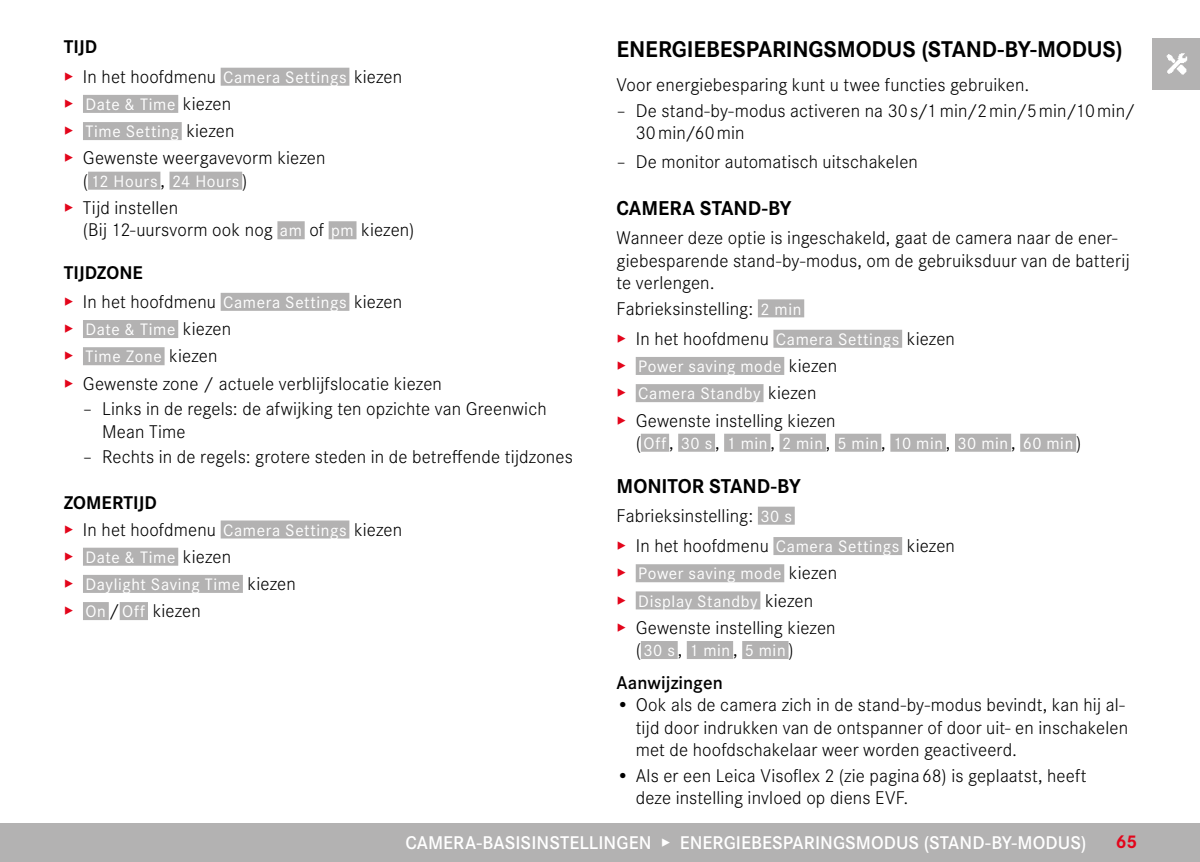
<style>
.page{position:relative;width:1200px;height:862px;background:#fff}
.page>*{position:absolute;margin:0;border:0;box-sizing:border-box;transform-origin:0 0}
.Heading____Heading_01{font:700 23.62px "Corporate S";letter-spacing:-.005em;color:#000}
.Heading____Heading_02{font:700 20.7px "Corporate S";letter-spacing:-.005em;color:#000}
.Text____Body_Text{font:300 19.12px/22.3px "Corporate S";letter-spacing:.005em;color:#000}
.t1{font:600 19.12px "Corporate S";letter-spacing:.005em;color:#fff}
.Text____Einzug_3_mm{font:300 19.12px "Corporate S";letter-spacing:.005em;color:#000}
.Heading____Heading_03_blind{font:700 19.12px "Corporate S";letter-spacing:-.005em;color:#000}
.Heading____Note_Heading{font:600 19.12px "Corporate S";color:#000}
.t2{font:700 19.12px "Corporate S";color:#e3051b}
.Text____Einzug_3_mm-2{font:17.32px "Corporate S";letter-spacing:.035em;color:#fff}
.s1{color:#e3051b}
.s2{font-weight:400;font-size:17.32px;color:#fff}
.s3{font-weight:300;font-size:19.12px;color:#e3051b}
.s4{font-weight:300;font-size:19.12px;color:#000}
</style>
<div class="page">
<div style="left:0;top:823px;width:1199px;height:38px;background:#b3b2b2"></div>
<div style="left:1151px;top:38px;width:48px;height:51px;background:#b3b2b2"></div>
<img style="left:1166px;top:53px;width:22px;height:21px">
<div style="left:221px;top:68px;width:128px;height:18px;background:#b3b2b2"></div>
<div style="left:83px;top:95px;width:95px;height:18px;background:#b3b2b2"></div>
<div style="left:83px;top:122px;width:99px;height:18px;background:#b3b2b2"></div>
<div style="left:88px;top:171px;width:72px;height:18px;background:#b3b2b2"></div>
<div style="left:169px;top:171px;width:73px;height:18px;background:#b3b2b2"></div>
<div style="left:277px;top:221px;width:27px;height:18px;background:#b3b2b2"></div>
<div style="left:328px;top:221px;width:28px;height:18px;background:#b3b2b2"></div>
<div style="left:221px;top:293px;width:128px;height:18px;background:#b3b2b2"></div>
<div style="left:83px;top:320px;width:95px;height:18px;background:#b3b2b2"></div>
<div style="left:83px;top:347px;width:81px;height:18px;background:#b3b2b2"></div>
<div style="left:221px;top:520px;width:128px;height:18px;background:#b3b2b2"></div>
<div style="left:83px;top:547px;width:95px;height:18px;background:#b3b2b2"></div>
<div style="left:83px;top:574px;width:160px;height:18px;background:#b3b2b2"></div>
<div style="left:83px;top:601px;width:26px;height:18px;background:#b3b2b2"></div>
<div style="left:120px;top:601px;width:28px;height:18px;background:#b3b2b2"></div>
<div style="left:757px;top:299px;width:47px;height:18px;background:#b3b2b2"></div>
<div style="left:773px;top:329px;width:128px;height:18px;background:#b3b2b2"></div>
<div style="left:635px;top:357px;width:149px;height:18px;background:#b3b2b2"></div>
<div style="left:635px;top:384px;width:128px;height:18px;background:#b3b2b2"></div>
<div style="left:640px;top:433px;width:29px;height:18px;background:#b3b2b2"></div>
<div style="left:678px;top:433px;width:37px;height:18px;background:#b3b2b2"></div>
<div style="left:724px;top:433px;width:46px;height:18px;background:#b3b2b2"></div>
<div style="left:779px;top:433px;width:46px;height:18px;background:#b3b2b2"></div>
<div style="left:834px;top:433px;width:47px;height:18px;background:#b3b2b2"></div>
<div style="left:890px;top:433px;width:55px;height:18px;background:#b3b2b2"></div>
<div style="left:954px;top:433px;width:56px;height:18px;background:#b3b2b2"></div>
<div style="left:1019px;top:433px;width:56px;height:18px;background:#b3b2b2"></div>
<div style="left:757px;top:506px;width:37px;height:18px;background:#b3b2b2"></div>
<div style="left:773px;top:536px;width:128px;height:18px;background:#b3b2b2"></div>
<div style="left:635px;top:564px;width:149px;height:18px;background:#b3b2b2"></div>
<div style="left:635px;top:591px;width:125px;height:18px;background:#b3b2b2"></div>
<div style="left:640px;top:640px;width:37px;height:18px;background:#b3b2b2"></div>
<div style="left:686px;top:640px;width:47px;height:18px;background:#b3b2b2"></div>
<div style="left:742px;top:640px;width:46px;height:18px;background:#b3b2b2"></div>
<p class="Heading____Heading_03_blind" style="left:64px;top:32px;width:35px">TIJD</p>
<p class="Text____Body_Text" style="left:64px;top:64px;width:340px"><span class="s1">▸</span> In het hoofdmenu <span class="s2">Camera Settings</span> kiezen</p>
<p class="Text____Einzug_3_mm-2" style="left:64px;top:92px;width:169px"><span class="s3">▸</span> Date &amp; Time <span class="s4">kiezen</span></p>
<p class="Text____Einzug_3_mm-2" style="left:64px;top:119px;width:172px"><span class="s3">▸</span> Time Setting <span class="s4">kiezen</span></p>
<p class="Text____Body_Text" style="left:64px;top:146px;width:263px"><span class="s1">▸</span> Gewenste weergavevorm kiezen</p>
<p class="Text____Einzug_3_mm-2" style="left:83px;top:168px;width:166px"><span class="s4">(</span> 12 Hours <span class="s4">,</span> 24 Hours <span class="s4">)</span></p>
<p class="Text____Body_Text" style="left:64px;top:195px;width:116px"><span class="s1">▸</span> Tijd instellen</p>
<p class="Text____Einzug_3_mm" style="left:83px;top:216px;width:333px">(Bij 12-uursvorm ook nog <span class="s2">am</span> of <span class="s2">pm</span> kiezen)</p>
<p class="Heading____Heading_03_blind" style="left:64px;top:257px;width:80px">TIJDZONE</p>
<p class="Text____Body_Text" style="left:64px;top:289px;width:340px"><span class="s1">▸</span> In het hoofdmenu <span class="s2">Camera Settings</span> kiezen</p>
<p class="Text____Einzug_3_mm-2" style="left:64px;top:317px;width:169px"><span class="s3">▸</span> Date &amp; Time <span class="s4">kiezen</span></p>
<p class="Text____Einzug_3_mm-2" style="left:64px;top:344px;width:155px"><span class="s3">▸</span> Time Zone <span class="s4">kiezen</span></p>
<p class="Text____Body_Text" style="left:64px;top:371px;width:379px"><span class="s1">▸</span> Gewenste zone / actuele verblijfslocatie kiezen</p>
<p class="Text____Body_Text" style="left:102px;top:396px;width:446px;text-indent:-19px">– Links in de regels: de afwijking ten opzichte van Greenwich<br>Mean Time</p>
<p class="Text____Body_Text" style="left:83px;top:444px;width:491px">– Rechts in de regels: grotere steden in de betreffende tijdzones</p>
<p class="Heading____Heading_03_blind" style="left:64px;top:487px;width:94px">ZOMERTIJD</p>
<p class="Text____Body_Text" style="left:64px;top:516px;width:340px"><span class="s1">▸</span> In het hoofdmenu <span class="s2">Camera Settings</span> kiezen</p>
<p class="Text____Einzug_3_mm-2" style="left:64px;top:544px;width:169px"><span class="s3">▸</span> Date &amp; Time <span class="s4">kiezen</span></p>
<p class="Text____Einzug_3_mm-2" style="left:64px;top:571px;width:233px"><span class="s3">▸</span> Daylight Saving Time <span class="s4">kiezen</span></p>
<p class="Text____Body_Text" style="left:64px;top:598px;width:138px"><span class="s1">▸</span> <span class="s2">On</span> / <span class="s2">Off</span> kiezen</p>
<p class="Heading____Heading_01" style="left:616px;top:30px;width:507px">ENERGIEBESPARINGSMODUS (STAND-BY-MODUS)</p>
<p class="Text____Body_Text" style="left:616px;top:73px;width:414px">Voor energiebesparing kunt u twee functies gebruiken.</p>
<p class="Text____Body_Text" style="left:635px;top:98px;width:501px;text-indent:-19px">– De stand-by-modus activeren na 30s/1min/2min/5min/10min/<br>30min/60min</p>
<p class="Text____Body_Text" style="left:616px;top:149px;width:303px">– De monitor automatisch uitschakelen</p>
<p class="Heading____Heading_02" style="left:616px;top:192px;width:176px">CAMERA STAND-BY</p>
<p class="Text____Body_Text" style="left:616px;top:225px;width:514px">Wanneer deze optie is ingeschakeld, gaat de camera naar de ener&shy;giebesparende stand-by-modus, om de gebruiksduur van de batterij te verlengen.</p>
<p class="Text____Body_Text" style="left:616px;top:296px;width:186px">Fabrieksinstelling: <span class="s2">2 min</span></p>
<p class="Text____Body_Text" style="left:616px;top:326px;width:340px"><span class="s1">▸</span> In het hoofdmenu <span class="s2">Camera Settings</span> kiezen</p>
<p class="Text____Einzug_3_mm-2" style="left:616px;top:353px;width:222px"><span class="s3">▸</span> Power saving mode <span class="s4">kiezen</span></p>
<p class="Text____Einzug_3_mm-2" style="left:616px;top:381px;width:201px"><span class="s3">▸</span> Camera Standby <span class="s4">kiezen</span></p>
<p class="Text____Body_Text" style="left:616px;top:407px;width:220px"><span class="s1">▸</span> Gewenste instelling kiezen</p>
<p class="Text____Einzug_3_mm-2" style="left:635px;top:430px;width:447px"><span class="s4">(</span> Off <span class="s4">,</span> 30 s <span class="s4">,</span> 1 min <span class="s4">,</span> 2 min <span class="s4">,</span> 5 min <span class="s4">,</span> 10 min <span class="s4">,</span> 30 min <span class="s4">,</span> 60 min <span class="s4">)</span></p>
<p class="Heading____Heading_02" style="left:616px;top:469px;width:186px">MONITOR STAND-BY</p>
<p class="Text____Body_Text" style="left:616px;top:503px;width:177px">Fabrieksinstelling: <span class="s2">30 s</span></p>
<p class="Text____Body_Text" style="left:616px;top:533px;width:340px"><span class="s1">▸</span> In het hoofdmenu <span class="s2">Camera Settings</span> kiezen</p>
<p class="Text____Einzug_3_mm-2" style="left:616px;top:560px;width:222px"><span class="s3">▸</span> Power saving mode <span class="s4">kiezen</span></p>
<p class="Text____Einzug_3_mm-2" style="left:616px;top:588px;width:198px"><span class="s3">▸</span> Display Standby <span class="s4">kiezen</span></p>
<p class="Text____Body_Text" style="left:616px;top:614px;width:220px"><span class="s1">▸</span> Gewenste instelling kiezen</p>
<p class="Text____Einzug_3_mm-2" style="left:635px;top:637px;width:159px"><span class="s4">(</span> 30 s <span class="s4">,</span> 1 min <span class="s4">,</span> 5 min <span class="s4">)</span></p>
<p class="Heading____Note_Heading" style="left:616px;top:668px;width:108px">Aanwijzingen</p>
<p class="Text____Body_Text" style="left:635px;top:692px;width:493px;text-indent:-19px">• Ook als de camera zich in de stand-by-modus bevindt, kan hij al&shy;tijd door indrukken van de ontspanner of door uit- en inschakelen met de hoofdschakelaar weer worden geactiveerd.</p>
<p class="Text____Body_Text" style="left:635px;top:762px;width:452px;text-indent:-19px">• Als er een Leica Visoflex 2 (zie pagina68) is geplaatst, heeft deze instelling invloed op diens EVF.</p>
<p class="t1" style="left:405px;top:827px;width:682px">CAMERA-BASISINSTELLINGEN ▸ ENERGIEBESPARINGSMODUS (STAND-BY-MODUS)</p>
<p class="t2" style="left:1115px;top:826px;width:23px">65</p>
</div>
